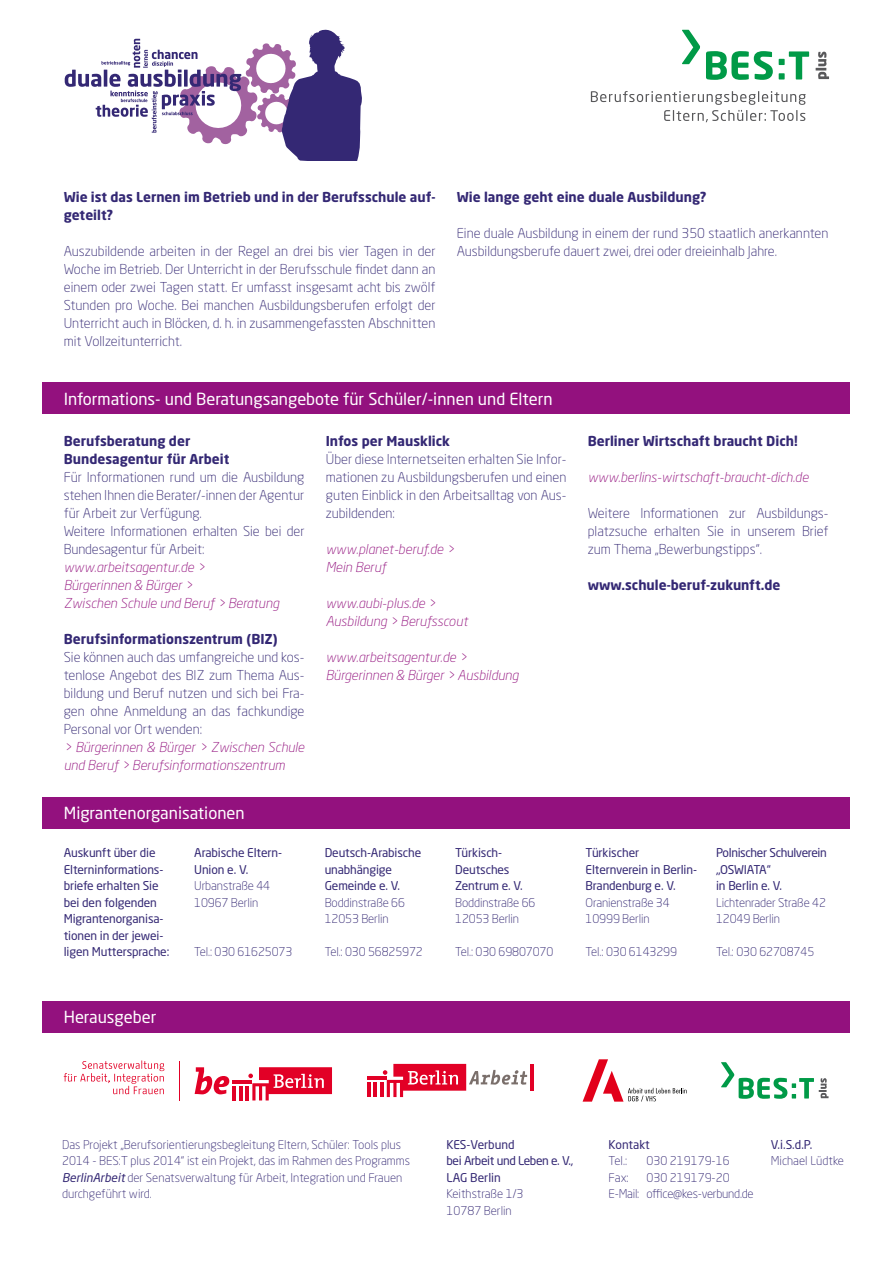
<style>
.page{position:relative;width:893px;height:1263px;background:#fff}
.page>*{position:absolute;margin:0;border:0;box-sizing:border-box;transform-origin:0 0}
.t1{font:16.5px "Neo Sans Std";color:#fff}
.t2{font:300 13.5px/18px "Neo Sans Pro";color:#342874;text-align:justify}
.t3{font:italic 300 13.5px/18px "Neo Sans Pro";color:#93117e}
.t4{font:700 13.5px/18px "Neo Sans Pro";color:#342874}
.t5{font:300 12px/16.5px "Neo Sans Pro";letter-spacing:-.01em;color:#342874}
.t6{font:12px/16.5px "Neo Sans Pro";letter-spacing:-.01em;color:#342874}
.t7{font:300 12px/16.5px "Neo Sans Std";color:#342874}
.t8{font:12px/16.5px "Neo Sans Std";letter-spacing:-.02em;color:#342874}
.t9{font:12px/16.5px "Neo Sans Pro";letter-spacing:-.03em;color:#342874}
.t10{font:300 12px/16.5px "Neo Sans Std";letter-spacing:-.02em;color:#342874}
.t11{font:12px "Neo Sans Std";color:#342874}
.s1{font-weight:400;font-style:italic}
</style>
<div class="page">
<div style="left:43px;top:383px;width:807px;height:31px;background:#93117e"></div>
<div style="left:43px;top:797px;width:807px;height:31px;background:#93117e"></div>
<svg style="left:65px;top:30px;width:297px;height:130px"></svg>
<svg style="left:682px;top:30px;width:18px;height:34px"></svg>
<svg style="left:591px;top:91px;width:215px;height:31px"></svg>
<svg style="left:706px;top:51px;width:103px;height:29px"></svg>
<svg style="left:816px;top:52px;width:13px;height:27px"></svg>
<div style="left:43px;top:1001px;width:807px;height:31px;background:#93117e"></div>
<svg style="left:721px;top:1062px;width:107px;height:37px"></svg>
<hr style="left:367px;top:1083px;width:3px;height:14px;background:#e20026">
<hr style="left:374px;top:1083px;width:3px;height:14px;background:#e20026">
<hr style="left:380px;top:1083px;width:3px;height:14px;background:#e20026">
<hr style="left:367px;top:1077px;width:20px;height:3px;background:#e20026">
<hr style="left:530px;top:1064px;width:3px;height:27px;background:#e20026">
<svg style="left:383px;top:1064px;width:144px;height:33px"></svg>
<svg style="left:583px;top:1059px;width:104px;height:43px"></svg>
<svg style="left:195px;top:1067px;width:34px;height:27px"></svg>
<hr style="left:233px;top:1086px;width:3px;height:14px;background:#e20026">
<hr style="left:239px;top:1086px;width:3px;height:14px;background:#e20026">
<hr style="left:246px;top:1086px;width:3px;height:14px;background:#e20026">
<hr style="left:233px;top:1080px;width:19px;height:3px;background:#e20026">
<svg style="left:248px;top:1067px;width:84px;height:33px"></svg>
<hr style="left:179px;top:1061px;width:1px;height:39px;background:#e20026">
<svg style="left:64px;top:1060px;width:100px;height:34px"></svg>
<p class="t4" style="left:64px;top:187px;width:373px">Wie ist das Lernen im Betrieb und in der Berufsschule auf&shy;geteilt?</p>
<p class="t2" style="left:64px;top:242px;width:373px">Auszubildende arbeiten in der Regel an drei bis vier Tagen in der Woche im Betrieb. Der Unterricht in der Berufsschule findet dann an einem oder zwei Tagen statt. Er umfasst insgesamt acht bis zwölf Stunden pro Woche. Bei manchen Ausbildungsberufen erfolgt der Unterricht auch in Blöcken, d. h. in zusammengefassten Abschnitten mit Vollzeitunterricht.</p>
<p class="t4" style="left:457px;top:187px;width:251px">Wie lange geht eine duale Ausbildung?</p>
<p class="t2" style="left:457px;top:224px;width:373px">Eine duale Ausbildung in einem der rund 350 staatlich anerkannten<br>Ausbildungsberufe dauert zwei, drei oder dreieinhalb Jahre.</p>
<p class="t1" style="left:64px;top:389px;width:490px">Informations- und Beratungsangebote für Schüler/-innen und Eltern</p>
<p class="t4" style="left:64px;top:432px;width:167px">Berufsberatung der<br>Bundesagentur für Arbeit</p>
<p class="t2" style="left:64px;top:468px;width:242px;text-align:left">Für Informationen rund um die Ausbildung stehen Ihnen die Berater/-innen der Agentur für Arbeit zur Verfügung.<br>Weitere Informationen erhalten Sie bei der Bundesagentur für Arbeit:</p>
<p class="t3" style="left:64px;top:558px;width:217px">www.arbeitsagentur.de &gt;<br>Bürgerinnen &amp; Bürger &gt;<br>Zwischen Schule und Beruf &gt; Beratung</p>
<p class="t4" style="left:64px;top:630px;width:215px">Berufsinformationszentrum (BIZ)</p>
<p class="t2" style="left:64px;top:648px;width:242px">Sie können auch das umfangreiche und kos&shy;tenlose Angebot des BIZ zum Thema Aus&shy;bildung und Beruf nutzen und sich bei Fra&shy;gen ohne Anmeldung an das fachkundige Personal vor Ort wenden:</p>
<p class="t3" style="left:64px;top:738px;width:242px">&gt; Bürgerinnen &amp; Bürger &gt; Zwischen Schule und Beruf &gt; Berufsinformationszentrum</p>
<p class="t4" style="left:326px;top:432px;width:126px">Infos per Mausklick</p>
<p class="t2" style="left:326px;top:450px;width:242px">Über diese Internetseiten erhalten Sie Infor&shy;mationen zu Ausbildungsberufen und einen guten Einblick in den Arbeitsalltag von Aus&shy;zubildenden:</p>
<p class="t3" style="left:326px;top:540px;width:130px">www.planet-beruf.de &gt;<br>Mein Beruf</p>
<p class="t3" style="left:326px;top:594px;width:144px">www.aubi-plus.de &gt;<br>Ausbildung &gt; Berufsscout</p>
<p class="t3" style="left:326px;top:648px;width:194px">www.arbeitsagentur.de &gt;<br>Bürgerinnen &amp; Bürger &gt; Ausbildung</p>
<p class="t1" style="left:64px;top:803px;width:182px">Migrantenorganisationen</p>
<p class="t6" style="left:64px;top:844px;width:107px">Auskunft über die<br>Elterninformations&shy;briefe erhalten Sie bei den folgenden<br>Migrantenorganisa&shy;tionen in der jewei&shy;ligen Muttersprache:</p>
<p class="t6" style="left:194px;top:844px;width:89px">Arabische Eltern-<br>Union e. V.</p>
<p class="t5" style="left:194px;top:877px;width:77px">Urbanstraße 44<br>10967 Berlin</p>
<p class="t5" style="left:194px;top:943px;width:100px">Tel.: 030 61625073</p>
<p class="t6" style="left:325px;top:844px;width:98px">Deutsch-Arabische unabhängige<br>Gemeinde e. V.</p>
<p class="t5" style="left:325px;top:894px;width:82px">Boddinstraße 66<br>12053 Berlin</p>
<p class="t5" style="left:325px;top:943px;width:100px">Tel.: 030 56825972</p>
<p class="t6" style="left:455px;top:844px;width:69px">Türkisch-<br>Deutsches<br>Zentrum e. V.</p>
<p class="t5" style="left:455px;top:894px;width:82px">Boddinstraße 66<br>12053 Berlin</p>
<p class="t5" style="left:455px;top:943px;width:100px">Tel.: 030 69807070</p>
<p class="t4" style="left:588px;top:432px;width:211px">Berliner Wirtschaft braucht Dich!</p>
<p class="t3" style="left:588px;top:468px;width:222px">www.berlins-wirtschaft-braucht-dich.de</p>
<p class="t2" style="left:588px;top:504px;width:242px">Weitere Informationen zur Ausbildungs&shy;platzsuche erhalten Sie in unserem Brief zum Thema „Bewerbungstipps“.</p>
<p class="t4" style="left:588px;top:576px;width:194px">www.schule-beruf-zukunft.de</p>
<p class="t6" style="left:586px;top:844px;width:113px">Türkischer<br>Elternverein in Berlin-<br>Brandenburg e. V.</p>
<p class="t5" style="left:586px;top:894px;width:86px">Oranienstraße 34<br>10999 Berlin</p>
<p class="t5" style="left:586px;top:943px;width:93px">Tel.: 030 6143299</p>
<p class="t9" style="left:716px;top:844px;width:112px">Polnischer Schulverein „OSWIATA“<br>in Berlin e. V.</p>
<p class="t5" style="left:716px;top:894px;width:111px">Lichtenrader Straße 42<br>12049 Berlin</p>
<p class="t5" style="left:716px;top:943px;width:100px">Tel.: 030 62708745</p>
<p class="t1" style="left:64px;top:1007px;width:94px">Herausgeber</p>
<p class="t5" style="left:62px;top:1136px;width:350px">Das Projekt „Berufsorientierungsbegleitung Eltern, Schüler: Tools plus 2014 - BES:T plus 2014“ ist ein Projekt, das im Rahmen des Programms <span class="s1">BerlinArbeit</span> der Senatsverwaltung für Arbeit, Integration und Frauen durchgeführt wird.</p>
<p class="t8" style="left:446px;top:1136px;width:128px">KES-Verbund<br>bei Arbeit und Leben e. V.,<br>LAG Berlin</p>
<p class="t7" style="left:446px;top:1185px;width:78px">Keithstraße 1/3<br>10787 Berlin</p>
<p class="t11" style="left:609px;top:1137px;width:43px">Kontakt</p>
<p class="t7" style="left:609px;top:1152px;width:20px">Tel.:</p>
<p class="t7" style="left:646px;top:1152px;width:85px">030 219179-16</p>
<p class="t7" style="left:609px;top:1169px;width:22px">Fax:</p>
<p class="t10" style="left:609px;top:1169px;width:147px;text-indent:38px">030 219179-20<br>E-Mail: office@kes-verbund.de</p>
<p class="t8" style="left:771px;top:1136px;width:43px">V.i.S.d.P.</p>
<p class="t7" style="left:771px;top:1152px;width:75px">Michael Lüdtke</p>
</div>
